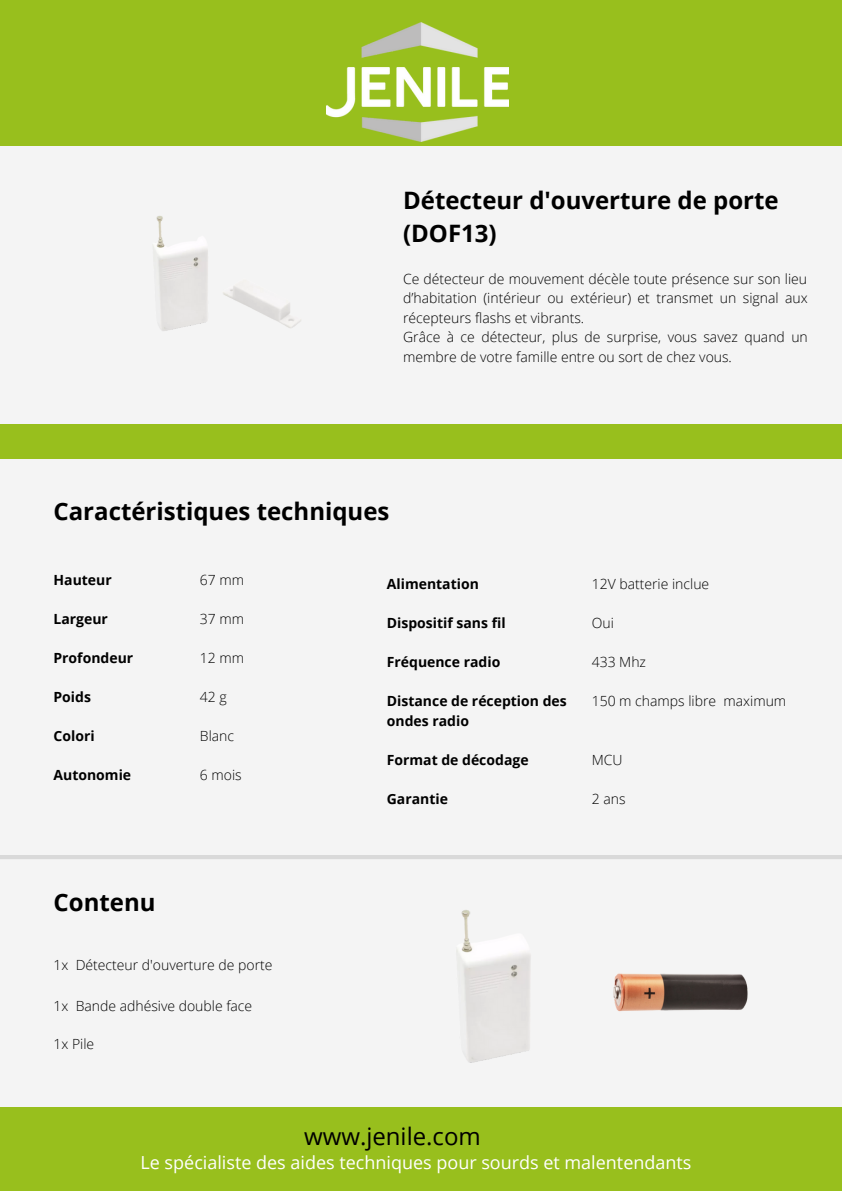
<style>
.page{position:relative;width:842px;height:1191px;background:#fff}
.page>*{position:absolute;margin:0;border:0;box-sizing:border-box;transform-origin:0 0}
.t1{font:700 24px/33px "Open Sans";color:#000}
.t2{font:24px "Open Sans";color:#000}
.t3{font:18px "Open Sans";color:#fff}
.t4{font:300 14px/19.5px "Open Sans";color:#000;text-align:justify}
.t5{font:700 14px "Open Sans";color:#000}
</style>
<div class="page">
<div style="left:0;top:0;width:842px;height:1190px;background:#98bf1d"></div>
<img style="left:327px;top:23px;width:181px;height:118px">
<div style="left:0;top:147px;width:842px;height:276px;background:#f4f4f4"></div>
<div style="left:0;top:459px;width:842px;height:647px;background:#f4f4f4"></div>
<img style="left:71px;top:168px;width:233px;height:234px">
<svg style="left:0;top:854px;width:842px;height:52px;fill:#f4f4f4"></svg>
<img style="left:418px;top:902px;width:121px;height:175px">
<img style="left:601px;top:956px;width:156px;height:73px">
<p class="t1" style="left:403px;top:183px;width:377px">Détecteur d'ouverture de porte (DOF13)</p>
<p class="t4" style="left:403px;top:268px;width:406px">Ce détecteur de mouvement décèle toute présence sur son lieu d’habitation (intérieur ou extérieur) et transmet un signal aux récepteurs flashs et vibrants.</p>
<p class="t4" style="left:403px;top:327px;width:406px">Grâce à ce détecteur, plus de surprise, vous savez quand un membre de votre famille entre ou sort de chez vous.</p>
<p class="t1" style="left:54px;top:494px;width:337px">Caractéristiques techniques</p>
<p class="t5" style="left:54px;top:569px;width:60px">Hauteur</p>
<p class="t5" style="left:54px;top:608px;width:56px">Largeur</p>
<p class="t5" style="left:54px;top:647px;width:81px">Profondeur</p>
<p class="t5" style="left:54px;top:686px;width:39px">Poids</p>
<p class="t5" style="left:54px;top:725px;width:43px">Colori</p>
<p class="t5" style="left:54px;top:764px;width:79px">Autonomie</p>
<p class="t4" style="left:200px;top:569px;width:46px">67 mm</p>
<p class="t4" style="left:200px;top:608px;width:46px">37 mm</p>
<p class="t4" style="left:200px;top:647px;width:46px">12 mm</p>
<p class="t4" style="left:200px;top:686px;width:28px">42 g</p>
<p class="t4" style="left:200px;top:725px;width:36px">Blanc</p>
<p class="t4" style="left:200px;top:764px;width:43px">6 mois</p>
<p class="t5" style="left:387px;top:574px;width:94px">Alimentation</p>
<p class="t5" style="left:387px;top:613px;width:120px">Dispositif sans fil</p>
<p class="t5" style="left:387px;top:652px;width:115px">Fréquence radio</p>
<p class="t5" style="left:387px;top:691px;width:181px">Distance de réception des</p>
<p class="t5" style="left:387px;top:711px;width:84px">ondes radio</p>
<p class="t5" style="left:387px;top:750px;width:143px">Format de décodage</p>
<p class="t5" style="left:387px;top:789px;width:63px">Garantie</p>
<p class="t4" style="left:592px;top:574px;width:119px">12V batterie inclue</p>
<p class="t4" style="left:592px;top:613px;width:24px">Oui</p>
<p class="t4" style="left:592px;top:652px;width:56px">433 Mhz</p>
<p class="t4" style="left:592px;top:691px;width:196px">150 m champs libre maximum</p>
<p class="t4" style="left:592px;top:749px;width:32px">MCU</p>
<p class="t4" style="left:592px;top:788px;width:35px">2 ans</p>
<p class="t1" style="left:54px;top:885px;width:103px">Contenu</p>
<p class="t4" style="left:54px;top:954px;width:220px">1x Détecteur d'ouverture de porte</p>
<p class="t4" style="left:54px;top:995px;width:200px">1x Bande adhésive double face</p>
<p class="t4" style="left:54px;top:1034px;width:42px">1x Pile</p>
<p class="t2" style="left:304px;top:1118px;width:178px">www.jenile.com</p>
<p class="t3" style="left:141px;top:1149px;width:552px">Le spécialiste des aides techniques pour sourds et malentendants</p>
</div>
